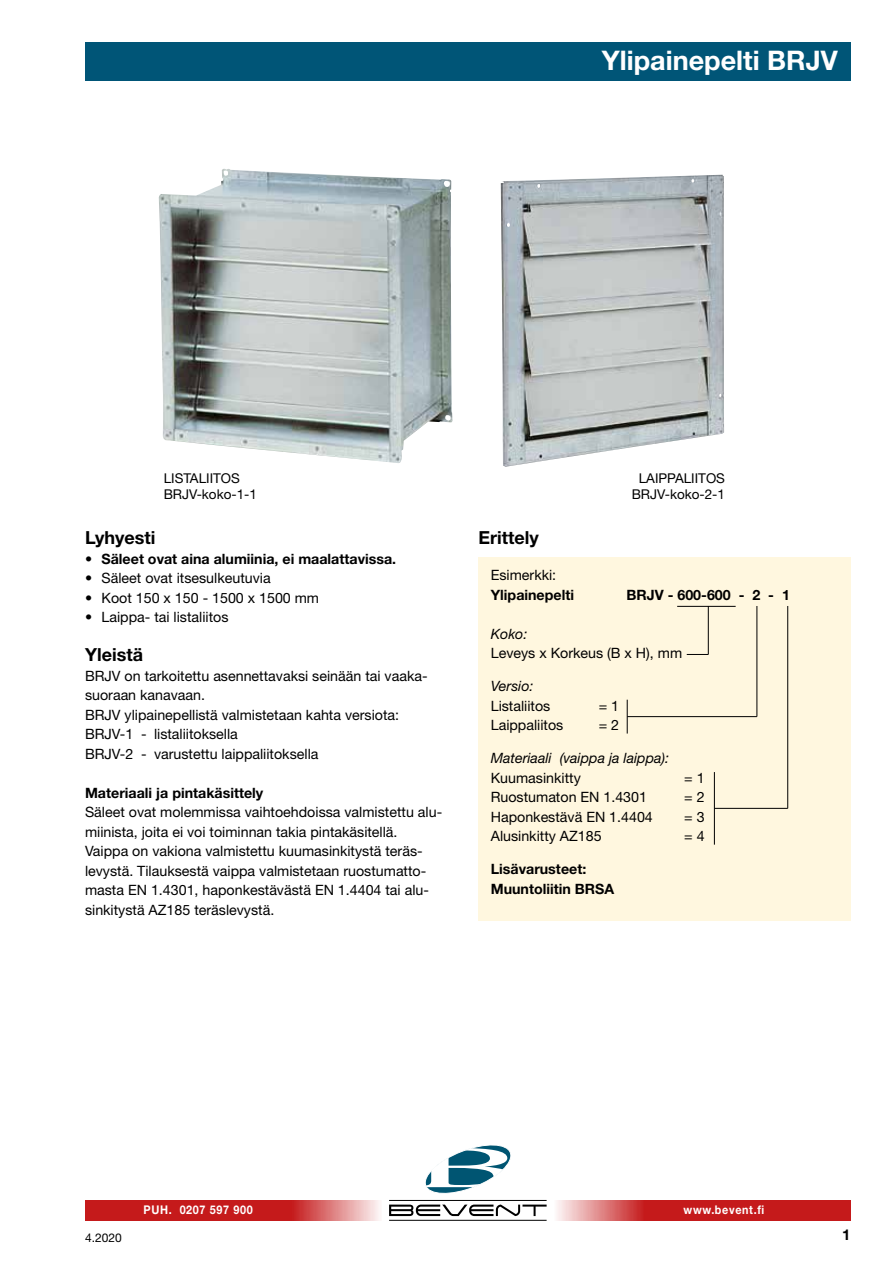
<style>
.page{position:relative;width:893px;height:1263px;background:#fff}
.page>*{position:absolute;margin:0;border:0;box-sizing:border-box;transform-origin:0 0}
.t1{font:700 27px "Helvetica Neue LT Std";color:#fff}
.t2{font:700 18px "Helvetica Neue LT Std";color:#000}
.t3{font:700 15px "Helvetica Neue LT Std";color:#000}
.t4{font:14.25px/19.5px "Helvetica Neue LT Std";color:#000}
.t5{font:700 14.25px/19.5px "Helvetica Neue LT Std";color:#000}
.t6{font:italic 14.25px "Helvetica Neue LT Std";color:#000}
.t7{font:13.5px/16.2px "Helvetica Neue LT Std";color:#000}
.t8{font:700 12px "Helvetica Neue LT Std";letter-spacing:.06em;color:#fff;scale:.9 1}
.t9{font:12px "Helvetica Neue LT Std";color:#000}
</style>
<div class="page">
<div style="left:85px;top:43px;width:765px;height:38px;background:#057"></div>
<svg style="left:425px;top:1145px;width:86px;height:49px"></svg>
<svg style="left:389px;top:1204px;width:158px;height:12px"></svg>
<hr style="left:389px;top:1200px;width:158px;height:1px;background:#000">
<hr style="left:389px;top:1220px;width:158px;height:1px;background:#000">
<svg style="left:85px;top:1200px;width:294px;height:20px;fill:#c51a1b"></svg>
<svg style="left:557px;top:1200px;width:293px;height:20px;fill:#c51a1b"></svg>
<div style="left:478px;top:557px;width:372px;height:364px;background:#fff7df"></div>
<hr style="left:677px;top:606px;width:59px;height:1px;background:#000">
<hr style="left:708px;top:606px;width:1px;height:48px;background:#000">
<svg style="left:687px;top:654px;width:21px;height:1px"></svg>
<hr style="left:756px;top:606px;width:1px;height:111px;background:#000">
<hr style="left:627px;top:700px;width:1px;height:33px;background:#000">
<hr style="left:627px;top:716px;width:130px;height:1px;background:#000">
<hr style="left:714px;top:772px;width:1px;height:73px;background:#000">
<hr style="left:714px;top:808px;width:74px;height:1px;background:#000">
<hr style="left:787px;top:606px;width:1px;height:202px;background:#000">
<img style="left:159px;top:168px;width:293px;height:295px">
<img style="left:501px;top:175px;width:223px;height:292px">
<h1 class="t1" style="left:602px;top:44px;width:237px">Ylipainepelti BRJV</h1>
<p class="t7" style="left:164px;top:469px;width:95px">LISTALIITOS<br>BRJV-koko-1-1</p>
<p class="t7" style="left:632px;top:470px;width:95px;text-align:center">LAIPPALIITOS<br>BRJV-koko-2-1</p>
<p class="t2" style="left:85px;top:527px;width:72px">Lyhyesti</p>
<p class="t5" style="left:85px;top:549px;width:313px">• Säleet ovat aina alumiinia, ei maalattavissa.</p>
<p class="t4" style="left:85px;top:568px;width:187px">• Säleet ovat itsesulkeutuvia</p>
<p class="t4" style="left:85px;top:588px;width:236px">• Koot 150 x 150 - 1500 x 1500 mm</p>
<p class="t4" style="left:85px;top:607px;width:145px">• Laippa- tai listaliitos</p>
<p class="t2" style="left:85px;top:644px;width:59px">Yleistä</p>
<p class="t4" style="left:85px;top:666px;width:344px">BRJV on tarkoitettu asennettavaksi seinään tai vaaka&shy;suoraan kanavaan.<br>BRJV ylipainepellistä valmistetaan kahta versiota:<br>BRJV-1 - listaliitoksella<br>BRJV-2 - varustettu laippaliitoksella</p>
<p class="t5" style="left:85px;top:783px;width:180px">Materiaali ja pintakäsittely</p>
<p class="t4" style="left:85px;top:802px;width:359px">Säleet ovat molemmissa vaihtoehdoissa valmistettu alu&shy;miinista, joita ei voi toiminnan takia pintakäsitellä.<br>Vaippa on vakiona valmistettu kuumasinkitystä teräs&shy;levystä. Tilauksestä vaippa valmistetaan ruostumatto&shy;masta EN 1.4301, haponkestävästä EN 1.4404 tai alu&shy;sinkitystä AZ185 teräslevystä.</p>
<p class="t2" style="left:478px;top:527px;width:62px">Erittely</p>
<p class="t4" style="left:491px;top:565px;width:67px">Esimerkki:</p>
<p class="t5" style="left:491px;top:584px;width:85px">Ylipainepelti</p>
<p class="t5" style="left:626px;top:584px;width:165px">BRJV - 600-600 - 2 - 1</p>
<p class="t6" style="left:491px;top:625px;width:38px">Koko:</p>
<p class="t4" style="left:491px;top:643px;width:193px">Leveys x Korkeus (B x H), mm</p>
<p class="t6" style="left:491px;top:677px;width:44px">Versio:</p>
<p class="t4" style="left:491px;top:695px;width:61px">Listaliitos</p>
<p class="t4" style="left:599px;top:695px;width:22px">= 1</p>
<p class="t4" style="left:491px;top:715px;width:74px">Laippaliitos</p>
<p class="t4" style="left:599px;top:715px;width:22px">= 2</p>
<p class="t6" style="left:491px;top:749px;width:180px">Materiaali (vaippa ja laippa):</p>
<p class="t4" style="left:491px;top:767px;width:92px">Kuumasinkitty</p>
<p class="t4" style="left:684px;top:767px;width:22px">= 1</p>
<p class="t4" style="left:491px;top:787px;width:158px">Ruostumaton EN 1.4301</p>
<p class="t4" style="left:684px;top:787px;width:22px">= 2</p>
<p class="t4" style="left:491px;top:806px;width:164px">Haponkestävä EN 1.4404</p>
<p class="t4" style="left:684px;top:806px;width:22px">= 3</p>
<p class="t4" style="left:491px;top:826px;width:112px">Alusinkitty AZ185</p>
<p class="t4" style="left:684px;top:826px;width:22px">= 4</p>
<p class="t5" style="left:491px;top:859px;width:125px">Lisävarusteet:<br>Muuntoliitin BRSA</p>
<p class="t9" style="left:85px;top:1230px;width:38px">4.2020</p>
<p class="t8" style="left:144px;top:1202px;width:123px">PUH. 0207 597 900</p>
<p class="t8" style="left:684px;top:1202px;width:91px">www.bevent.fi</p>
<p class="t3" style="left:842px;top:1225px;width:10px">1</p>
</div>
